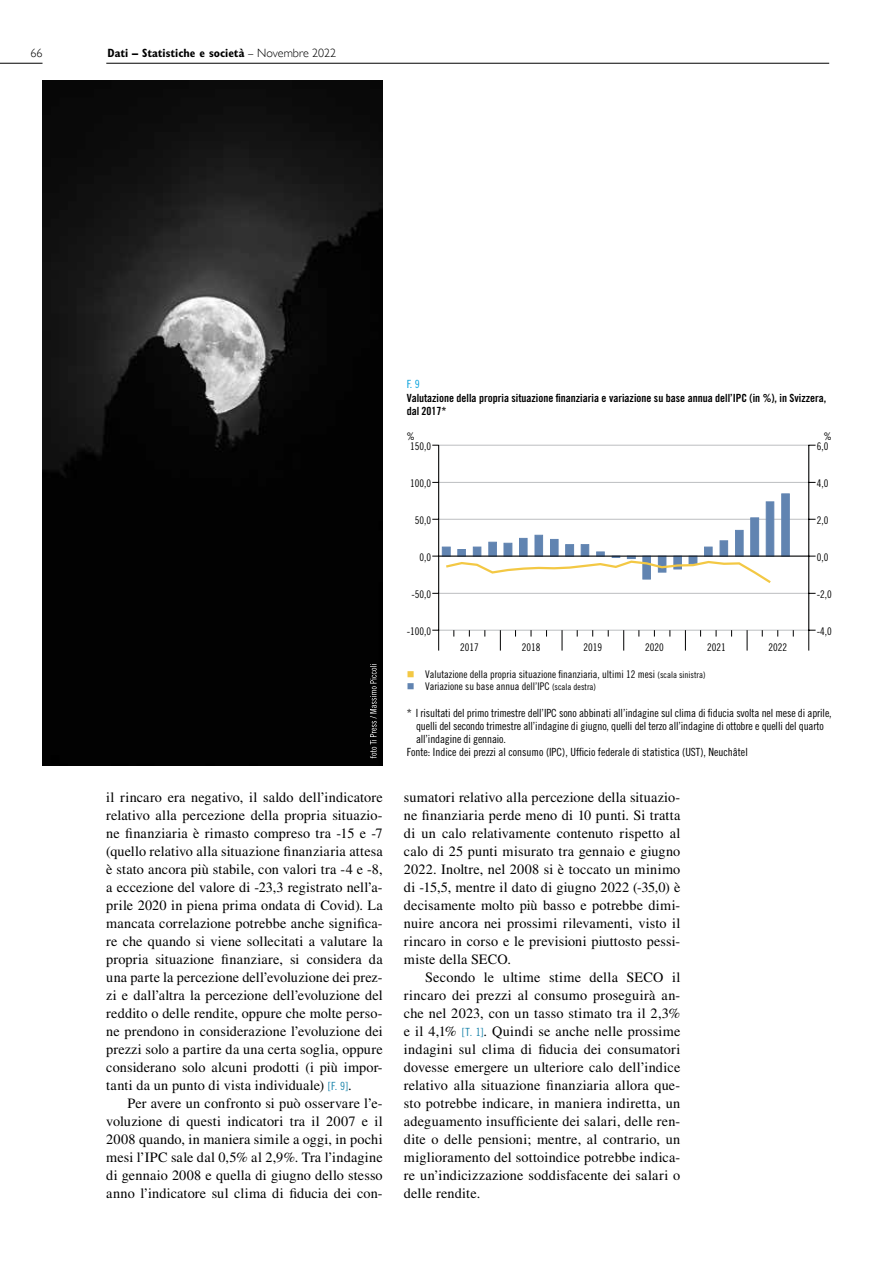
<style>
.page{position:relative;width:893px;height:1263px;background:#fff}
.page>*{position:absolute;margin:0;border:0;box-sizing:border-box;transform-origin:0 0}
.t1{font:14.25px/18px "Times LT Std";letter-spacing:.01em;color:#000;text-align:justify}
.t2{font:700 condensed 12px "Gill Sans MT Std";color:#000}
.t3{font:300 12px "Gill Sans";color:#000}
.t4{font:11.25px "Trade Gothic LT Std Cn 18";letter-spacing:-.01em;color:#000}
.t5{font:11.25px/13.5px "Trade Gothic LT Std Bd Cn 20";color:#000}
.t6{font:11.25px "Trade Gothic LT Std Cn 18";color:#009fdb}
.t7{font:10.5px/12.6px "Trade Gothic LT Std Cn 18";color:#000}
.s1{font-family:"Gill Sans";font-weight:300;font-stretch:normal}
.s2{font-family:"Trade Gothic LT Std Cn 18";font-size:11.25px;color:#1a84aa}
.s3{font-size:9px}
</style>
<div class="page">
<hr style="left:106px;top:63px;width:723px;height:1px;background:#000">
<hr style="left:0;top:63px;width:43px;height:1px;background:#000">
<hr style="left:438px;top:630px;width:371px;height:1px;background:#bcbec0">
<hr style="left:438px;top:445px;width:371px;height:1px;background:#bcbec0">
<hr style="left:438px;top:593px;width:371px;height:1px;background:#bcbec0">
<hr style="left:438px;top:519px;width:371px;height:1px;background:#bcbec0">
<hr style="left:438px;top:482px;width:371px;height:1px;background:#bcbec0">
<svg style="left:432px;top:630px;width:7px;height:21px"></svg>
<svg style="left:500px;top:630px;width:1px;height:21px"></svg>
<svg style="left:562px;top:630px;width:1px;height:21px"></svg>
<svg style="left:623px;top:630px;width:1px;height:21px"></svg>
<svg style="left:685px;top:630px;width:1px;height:21px"></svg>
<svg style="left:747px;top:630px;width:1px;height:21px"></svg>
<svg style="left:808px;top:630px;width:8px;height:21px"></svg>
<hr style="left:438px;top:445px;width:1px;height:185px;background:#000">
<hr style="left:808px;top:445px;width:1px;height:185px;background:#000">
<div style="left:442px;top:547px;width:8px;height:9px;background:#6184b1"></div>
<div style="left:457px;top:549px;width:9px;height:7px;background:#6184b1;border:1px solid #6184b1"></div>
<div style="left:473px;top:547px;width:8px;height:9px;background:#6184b1"></div>
<div style="left:488px;top:542px;width:9px;height:14px;background:#6184b1;border:1px solid #6184b1"></div>
<div style="left:504px;top:543px;width:8px;height:13px;background:#6184b1"></div>
<div style="left:519px;top:538px;width:8px;height:18px;background:#6184b1"></div>
<div style="left:535px;top:535px;width:8px;height:21px;background:#6184b1"></div>
<div style="left:550px;top:539px;width:8px;height:17px;background:#6184b1"></div>
<div style="left:565px;top:544px;width:9px;height:12px;background:#6184b1;border:1px solid #6184b1"></div>
<div style="left:581px;top:544px;width:8px;height:12px;background:#6184b1;border:1px solid #6184b1"></div>
<div style="left:704px;top:547px;width:8px;height:9px;background:#6184b1"></div>
<div style="left:720px;top:540px;width:8px;height:16px;background:#6184b1;border:1px solid #6184b1"></div>
<div style="left:735px;top:530px;width:8px;height:26px;background:#6184b1"></div>
<div style="left:750px;top:518px;width:9px;height:38px;background:#6184b1;border:1px solid #6184b1"></div>
<div style="left:766px;top:502px;width:8px;height:54px;background:#6184b1"></div>
<div style="left:781px;top:494px;width:9px;height:62px;background:#6184b1;border:1px solid #6184b1"></div>
<hr style="left:438px;top:556px;width:371px;height:1px;background:#000">
<svg style="left:432px;top:552px;width:341px;height:33px"></svg>
<img style="left:43px;top:81px;width:340px;height:684px">
<svg style="left:370px;top:664px;width:7px;height:94px"></svg>
<p class="t3" style="left:31px;top:46px;width:13px">66</p>
<p class="t2" style="left:108px;top:46px;width:230px">Dati – Statistiche e società <span class="s1">– Novembre 2022</span></p>
<p class="t1" style="left:106px;top:788px;width:278px">il rincaro era negativo, il saldo dell’indicatore relativo alla percezione della propria situazio&shy;ne finanziaria è rimasto compreso tra -15 e -7 (quello relativo alla situazione finanziaria attesa è stato ancora più stabile, con valori tra -4 e -8, a eccezione del valore di -23,3 registrato nell’a&shy;prile 2020 in piena prima ondata di Covid). La mancata correlazione potrebbe anche significa&shy;re che quando si viene sollecitati a valutare la propria situazione finanziare, si considera da una parte la percezione dell’evoluzione dei prez&shy;zi e dall’altra la percezione dell’evoluzione del reddito o delle rendite, oppure che molte perso&shy;ne prendono in considerazione l’evoluzione dei prezzi solo a partire da una certa soglia, oppure considerano solo alcuni prodotti (i più impor&shy;tanti da un punto di vista individuale) <span class="s2">[F. 9]</span>.</p>
<p class="t1" style="left:106px;top:1094px;width:278px;text-indent:21px">Per avere un confronto si può osservare l’e&shy;voluzione di questi indicatori tra il 2007 e il 2008 quando, in maniera simile a oggi, in pochi mesi l’IPC sale dal 0,5% al 2,9%. Tra l’indagine di gennaio 2008 e quella di giugno dello stesso anno l’indicatore sul clima di fiducia dei con-</p>
<p class="t6" style="left:407px;top:378px;width:15px">F. 9</p>
<p class="t5" style="left:407px;top:391px;width:421px">Valutazione della propria situazione finanziaria e variazione su base annua dell’IPC (in %), in Svizzera, dal 2017*</p>
<p class="t7" style="left:407px;top:429px;width:10px">%</p>
<p class="t7" style="left:824px;top:429px;width:10px">%</p>
<p class="t7" style="left:410px;top:440px;width:22px">150,0</p>
<p class="t7" style="left:817px;top:440px;width:13px">6,0</p>
<p class="t7" style="left:410px;top:477px;width:22px">100,0</p>
<p class="t7" style="left:817px;top:477px;width:13px">4,0</p>
<p class="t7" style="left:415px;top:514px;width:18px">50,0</p>
<p class="t7" style="left:817px;top:514px;width:13px">2,0</p>
<p class="t7" style="left:419px;top:551px;width:13px">0,0</p>
<p class="t7" style="left:817px;top:551px;width:13px">0,0</p>
<p class="t7" style="left:411px;top:588px;width:21px">-50,0</p>
<p class="t7" style="left:817px;top:588px;width:17px">-2,0</p>
<p class="t7" style="left:407px;top:625px;width:26px">-100,0</p>
<p class="t7" style="left:817px;top:625px;width:17px">-4,0</p>
<p class="t7" style="left:460px;top:640px;width:20px">2017</p>
<p class="t7" style="left:522px;top:640px;width:20px">2018</p>
<p class="t7" style="left:584px;top:640px;width:20px">2019</p>
<p class="t7" style="left:645px;top:640px;width:20px">2020</p>
<p class="t7" style="left:707px;top:640px;width:20px">2021</p>
<p class="t7" style="left:769px;top:640px;width:20px">2022</p>
<p class="t7" style="left:425px;top:667px;width:282px">Valutazione della propria situazione finanziaria, ultimi 12 mesi <span class="s3">(scala sinistra)<br></span>Variazione su base annua dell’IPC <span class="s3">(scala destra)</span></p>
<p class="t4" style="left:407px;top:707px;width:427px">* I risultati del primo trimestre dell’IPC sono abbinati all’indagine sul clima di fiducia svolta nel mese di aprile,</p>
<p class="t4" style="left:416px;top:719px;width:409px">quelli del secondo trimestre all’indagine di giugno, quelli del terzo all’indagine di ottobre e quelli del quarto</p>
<p class="t4" style="left:416px;top:732px;width:91px">all’indagine di gennaio.</p>
<p class="t4" style="left:407px;top:746px;width:343px">Fonte: Indice dei prezzi al consumo (IPC), Ufficio federale di statistica (UST), Neuchâtel</p>
<p class="t1" style="left:404px;top:788px;width:278px">sumatori relativo alla percezione della situazio&shy;ne finanziaria perde meno di 10 punti. Si tratta di un calo relativamente contenuto rispetto al calo di 25 punti misurato tra gennaio e giugno 2022. Inoltre, nel 2008 si è toccato un minimo di -15,5, mentre il dato di giugno 2022 (-35,0) è decisamente molto più basso e potrebbe dimi&shy;nuire ancora nei prossimi rilevamenti, visto il rincaro in corso e le previsioni piuttosto pessi&shy;miste della SECO.</p>
<p class="t1" style="left:404px;top:968px;width:278px;text-indent:21px">Secondo le ultime stime della SECO il rincaro dei prezzi al consumo proseguirà an&shy;che nel 2023, con un tasso stimato tra il 2,3% e il 4,1% <span class="s2">[T. 1]</span>. Quindi se anche nelle prossime indagini sul clima di fiducia dei consumatori dovesse emergere un ulteriore calo dell’indice relativo alla situazione finanziaria allora que&shy;sto potrebbe indicare, in maniera indiretta, un adeguamento insufficiente dei salari, delle ren&shy;dite o delle pensioni; mentre, al contrario, un miglioramento del sottoindice potrebbe indica&shy;re un’indicizzazione soddisfacente dei salari o delle rendite.</p>
</div>
